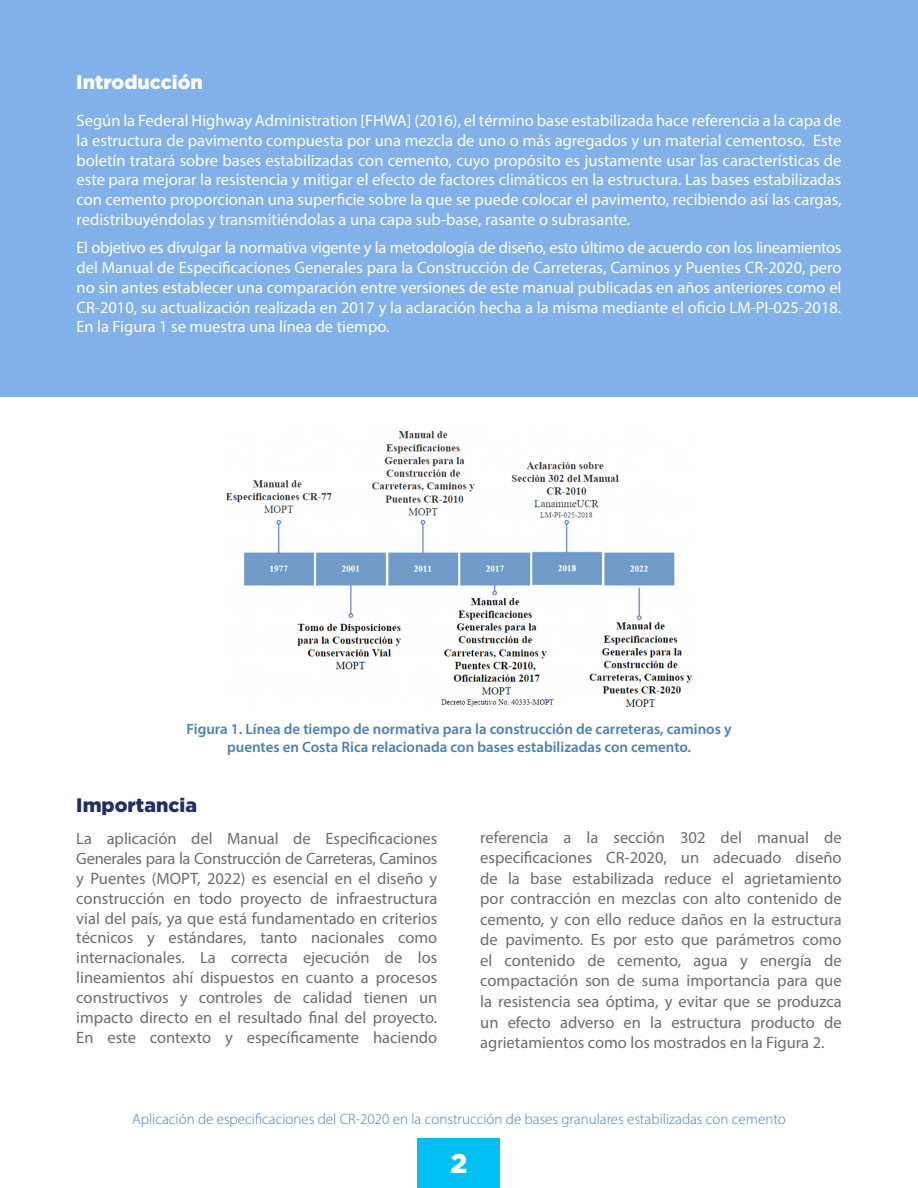
<style>
.page{position:relative;width:918px;height:1188px;background:#fff}
.page>*{position:absolute;margin:0;border:0;box-sizing:border-box;transform-origin:0 0}
.t1{font:900 27px "Gotham";color:#fff}
.t2{font:900 19.5px "Gotham";color:#fff}
.t3{font:900 19.5px "Gotham";color:#232e69}
.t4{font:16.5px/19.8px "Myriad Pro";color:#fff;text-align:justify}
.t5{font:16.5px/19.8px "Myriad Pro";color:#6d6d6c;text-align:justify}
.t6{font:600 15px/18px "Myriad Pro";color:#4d7fb4;text-align:center}
.t7{font:300 15px "Myriad Pro";color:#4d7fb4}
</style>
<div class="page">
<div style="left:418px;top:1139px;width:82px;height:49px;background:#00c0f3"></div>
<div style="left:0;top:0;width:918px;height:397px;background:#82b1ea"></div>
<img style="left:226px;top:430px;width:467px;height:277px">
<p class="t2" style="left:76px;top:70px;width:128px">Introducción</p>
<p class="t4" style="left:77px;top:110px;width:767px">Según la Federal Highway Administration [FHWA] (2016), el término base estabilizada hace referencia a la capa de la estructura de pavimento compuesta por una mezcla de uno o más agregados y un material cementoso. Este boletín tratará sobre bases estabilizadas con cemento, cuyo propósito es justamente usar las características de este para mejorar la resistencia y mitigar el efecto de factores climáticos en la estructura. Las bases estabilizadas con cemento proporcionan una superficie sobre la que se puede colocar el pavimento, recibiendo así las cargas, redistribuyéndolas y transmitiéndolas a una capa sub-base, rasante o subrasante.</p>
<p class="t4" style="left:77px;top:238px;width:766px">El objetivo es divulgar la normativa vigente y la metodología de diseño, esto último de acuerdo con los lineamientos del Manual de Especificaciones Generales para la Construcción de Carreteras, Caminos y Puentes CR-2020, pero no sin antes establecer una comparación entre versiones de este manual publicadas en años anteriores como el CR-2010, su actualización realizada en 2017 y la aclaración hecha a la misma mediante el oficio LM-PI-025-2018.<br>En la Figura 1 se muestra una línea de tiempo.</p>
<p class="t6" style="left:187px;top:719px;width:546px">Figura 1. Línea de tiempo de normativa para la construcción de carreteras, caminos y puentes en Costa Rica relacionada con bases estabilizadas con cemento.</p>
<p class="t3" style="left:76px;top:794px;width:122px">Importancia</p>
<p class="t5" style="left:76px;top:829px;width:363px">La aplicación del Manual de Especificaciones Generales para la Construcción de Carreteras, Caminos y Puentes (MOPT, 2022) es esencial en el diseño y construcción en todo proyecto de infraestructura vial del país, ya que está fundamentado en criterios técnicos y estándares, tanto nacionales como internacionales. La correcta ejecución de los lineamientos ahí dispuestos en cuanto a procesos constructivos y controles de calidad tienen un impacto directo en el resultado final del proyecto.<br>En este contexto y específicamente haciendo</p>
<p class="t5" style="left:480px;top:827px;width:363px;line-height:20.5px">referencia a la sección 302 del manual de especificaciones CR-2020, un adecuado diseño de la base estabilizada reduce el agrietamiento por contracción en mezclas con alto contenido de cemento, y con ello reduce daños en la estructura de pavimento. Es por esto que parámetros como el contenido de cemento, agua y energía de compactación son de suma importancia para que la resistencia sea óptima, y evitar que se produzca un efecto adverso en la estructura producto de agrietamientos como los mostrados en la Figura 2.</p>
<p class="t7" style="left:132px;top:1110px;width:655px">Aplicación de especificaciones del CR-2020 en la construcción de bases granulares estabilizadas con cemento</p>
<h1 class="t1" style="left:451px;top:1148px;width:18px">2</h1>
</div>
